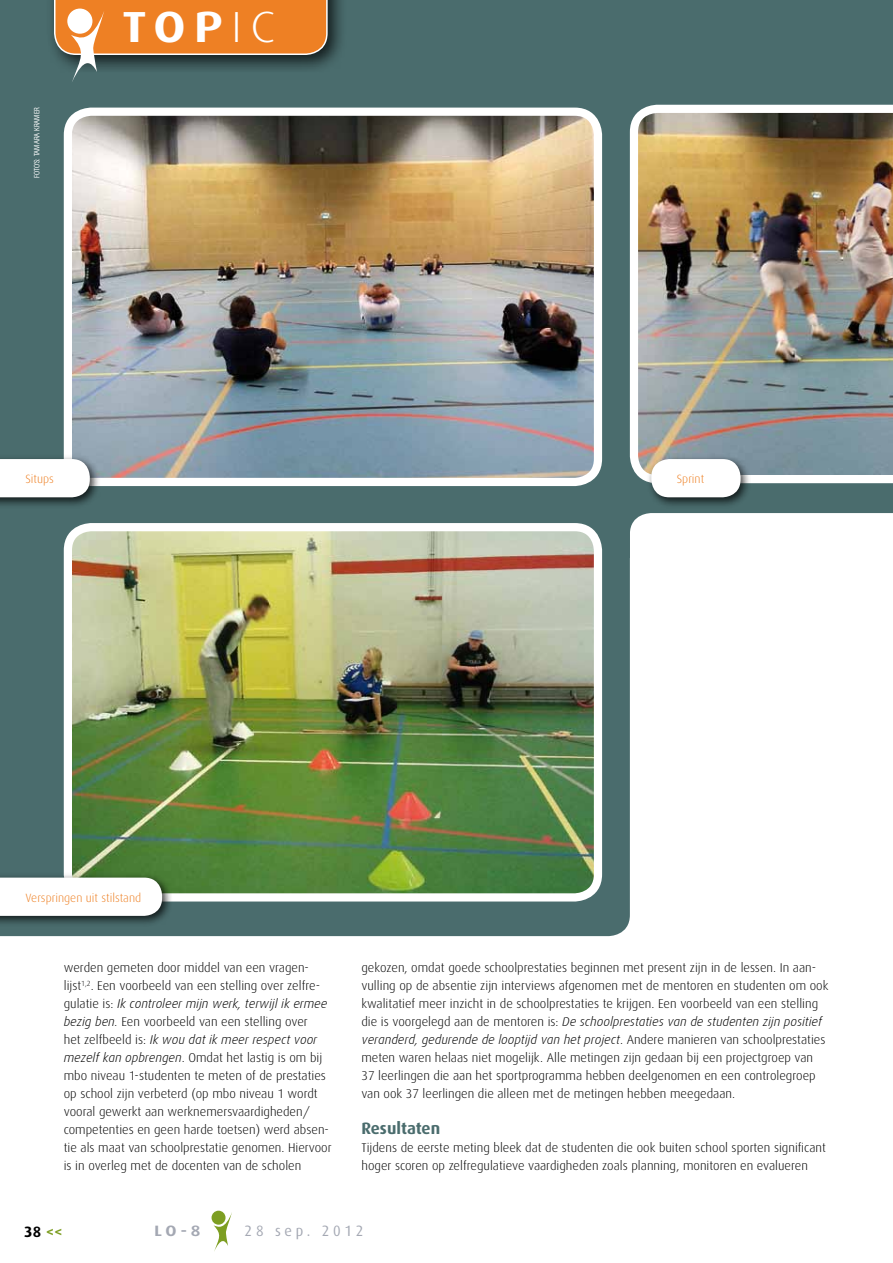
<style>
.page{position:relative;width:893px;height:1263px;background:#fff}
.page>*{position:absolute;margin:0;border:0;box-sizing:border-box;transform-origin:0 0}
.t1{font:700 43.5px "Dax Wide";color:#fff}
.t2{font:700 16.5px "Dax";color:#4a6c6d}
.t3{font:15px "Dax";letter-spacing:.26em;color:#a4a8b3;scale:.96 1}
.t4{font:700 15px "Dax";color:#000}
.t5{font:700 15px "Dax Wide";color:#a4a8b3}
.t6{font:300 12.75px/18px "Dax";color:#000}
.t7{font:300 12px "Dax";color:#ee8024}
.t8{font:7.5px "Imago";letter-spacing:.025em;color:#fff;scale:.8 1}
.s1{font-weight:300}
.s2{font-style:italic}
.s3{color:#7d9e22}
</style>
<div class="page">
<div style="left:0;top:0;width:893px;height:513px;background:#4a6c6d"></div>
<div style="left:45px;top:0;width:302px;height:75px;background:#000;opacity:.75"></div>
<div style="left:212px;top:1211px;width:14px;height:14px;background:#7d9e22;border-radius:50%"></div>
<svg style="left:214px;top:1212px;width:18px;height:39px"></svg>
<div style="left:0;top:72px;width:630px;height:864px;background:#4a6c6d"></div>
<img style="left:68px;top:112px;width:530px;height:370px">
<div style="left:64px;top:108px;width:538px;height:378px;border:8px solid #fff;border-radius:23px"></div>
<img style="left:630px;top:105px;width:263px;height:378px">
<img style="left:68px;top:527px;width:530px;height:370px">
<div style="left:64px;top:523px;width:538px;height:378px;border:8px solid #fff;border-radius:23px"></div>
<svg style="left:54px;top:0;width:274px;height:83px;background:#b37b45"></svg>
<div style="left:0;top:454px;width:101px;height:54px;background:#000;opacity:.75"></div>
<svg style="left:0;top:459px;width:90px;height:38px"></svg>
<div style="left:646px;top:454px;width:106px;height:54px;background:#000;opacity:.75"></div>
<div style="left:651px;top:459px;width:90px;height:38px;background:#fff;border-radius:18px"></div>
<div style="left:0;top:872px;width:173px;height:55px;background:#000;opacity:.75"></div>
<svg style="left:0;top:877px;width:162px;height:39px"></svg>
<p class="t8" style="left:32px;top:178px;width:90px;rotate:-90deg">Foto’s: Tamara Kramer</p>
<h1 class="t1" style="left:122px;top:2px;width:130px">TOP<span class="s1">ic</span></h1>
<p class="t7" style="left:26px;top:472px;width:30px">Situps</p>
<p class="t7" style="left:677px;top:472px;width:29px">Sprint</p>
<p class="t7" style="left:26px;top:891px;width:117px">Verspringen uit stilstand</p>
<p class="t6" style="left:64px;top:959px;width:269px">werden gemeten door middel van een vragen&shy;lijst<sup>1,2</sup>. Een voorbeeld van een stelling over zelfre&shy;gulatie is: <span class="s2">Ik controleer mijn werk, terwijl ik ermee bezig ben.</span> Een voorbeeld van een stelling over<br>het zelfbeeld is: <span class="s2">Ik wou dat ik meer respect voor mezelf kan opbrengen</span>. Omdat het lastig is om bij mbo niveau 1-studenten te meten of de prestaties op school zijn verbeterd (op mbo niveau 1 wordt vooral gewerkt aan werknemersvaardigheden/ competenties en geen harde toetsen) werd absen&shy;tie als maat van schoolprestatie genomen. Hiervoor is in overleg met de docenten van de scholen</p>
<p class="t6" style="left:361px;top:959px;width:468px">gekozen, omdat goede schoolprestaties beginnen met present zijn in de lessen. In aan&shy;vulling op de absentie zijn interviews afgenomen met de mentoren en studenten om ook kwalitatief meer inzicht in de schoolprestaties te krijgen. Een voorbeeld van een stelling die is voorgelegd aan de mentoren is: <span class="s2">De schoolprestaties van de studenten zijn positief veranderd, gedurende de looptijd van het project</span>. Andere manieren van schoolprestaties meten waren helaas niet mogelijk. Alle metingen zijn gedaan bij een projectgroep van 37 leerlingen die aan het sportprogramma hebben deelgenomen en een controlegroep van ook 37 leerlingen die alleen met de metingen hebben meegedaan.</p>
<p class="t2" style="left:361px;top:1119px;width:80px">Resultaten</p>
<p class="t6" style="left:361px;top:1139px;width:466px">Tijdens de eerste meting bleek dat de studenten die ook buiten school sporten significant hoger scoren op zelfregulatieve vaardigheden zoals planning, monitoren en evalueren</p>
<p class="t4" style="left:24px;top:1223px;width:40px">38 <span class="s3">&lt;&lt;</span></p>
<p class="t5" style="left:154px;top:1223px;width:48px">LO-8</p>
<p class="t3" style="left:245px;top:1223px;width:125px">28 sep. 2012</p>
</div>
